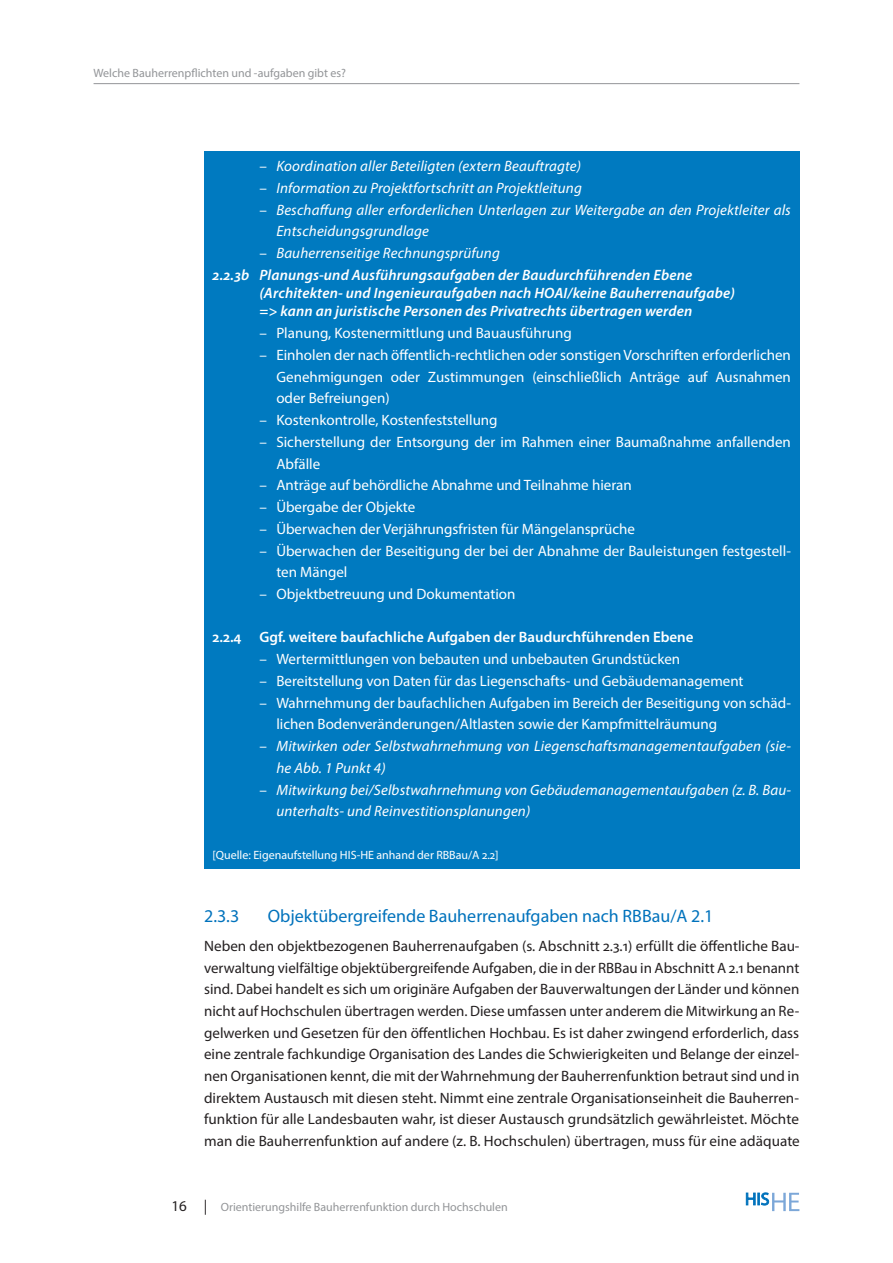
<style>
.page{position:relative;width:893px;height:1263px;background:#fff}
.page>*{position:absolute;margin:0;border:0;box-sizing:border-box;transform-origin:0 0}
.t1{font:18px "Myriad Pro";color:#0072bc}
.t2{font:15px/21.8px "Myriad Pro";color:#231f20;text-align:justify}
.t3{font:15px/21.8px "Myriad Pro";color:#fff}
.t4{font:italic 15px/21.8px "Myriad Pro";letter-spacing:.01em;color:#fff}
.t5{font:italic 600 15px/22.2px "Myriad Pro";letter-spacing:.01em;color:#fff}
.t6{font:600 15px "Myriad Pro";color:#fff}
.t7{font:12px "Myriad Pro";color:#939598}
.t8{font:12px "Myriad Pro";color:#fff}
.s1{font-style:normal}
.s2{font-weight:400;font-style:normal}
.s3{font-weight:400}
.s4{font-size:15px;color:#231f20}
</style>
<div class="page">
<hr style="left:94px;top:83px;width:705px;height:1px;background:#939598">
<svg style="left:746px;top:1193px;width:53px;height:18px"></svg>
<div style="left:204px;top:151px;width:595px;height:717px;background:#007ac0"></div>
<p class="t7" style="left:94px;top:66px;width:254px">Welche Bauherrenpflichten und -aufgaben gibt es?</p>
<p class="t4" style="left:259px;top:155px;width:323px"><span class="s1">–</span> Koordination aller Beteiligten (extern Beauftragte)</p>
<p class="t4" style="left:259px;top:177px;width:324px"><span class="s1">–</span> Information zu Projektfortschritt an Projektleitung</p>
<p class="t4" style="left:276px;top:198px;width:516px;text-indent:-17px"><span class="s1">–</span> Beschaffung aller erforderlichen Unterlagen zur Weitergabe an den Projektleiter als<br>Entscheidungsgrundlage</p>
<p class="t5" style="left:213px;top:242px;width:481px;text-indent:47px"><span class="s2">–</span> <span class="s3">Bauherrenseitige Rechnungsprüfung<br></span>2.2.3b Planungs-und Ausführungsaufgaben der Baudurchführenden Ebene</p>
<p class="t5" style="left:259px;top:284px;width:477px;line-height:18px">(Architekten- und Ingenieuraufgaben nach HOAI/keine Bauherrenaufgabe) =&gt; kann an juristische Personen des Privatrechts übertragen werden</p>
<p class="t3" style="left:259px;top:322px;width:314px">– Planung, Kostenermittlung und Bauausführung</p>
<p class="t3" style="left:276px;top:344px;width:516px;text-align:justify;text-indent:-17px">– Einholen der nach öffentlich-rechtlichen oder sonstigen Vorschriften erforderlichen Genehmigungen oder Zustimmungen (einschließlich Anträge auf Ausnahmen oder Befreiungen)</p>
<p class="t3" style="left:259px;top:409px;width:240px">– Kostenkontrolle, Kostenfeststellung</p>
<p class="t3" style="left:276px;top:431px;width:516px;text-indent:-17px">– Sicherstellung der Entsorgung der im Rahmen einer Baumaßnahme anfallenden<br>Abfälle</p>
<p class="t3" style="left:259px;top:474px;width:374px">– Anträge auf behördliche Abnahme und Teilnahme hieran</p>
<p class="t3" style="left:259px;top:496px;width:157px">– Übergabe der Objekte</p>
<p class="t3" style="left:259px;top:518px;width:377px">– Überwachen der Verjährungsfristen für Mängelansprüche</p>
<p class="t3" style="left:276px;top:539px;width:516px;text-indent:-17px">– Überwachen der Beseitigung der bei der Abnahme der Bauleistungen festgestell&shy;ten Mängel</p>
<p class="t3" style="left:259px;top:583px;width:258px">– Objektbetreuung und Dokumentation</p>
<p class="t6" style="left:213px;top:628px;width:482px">2.2.4 Ggf. weitere baufachliche Aufgaben der Baudurchführenden Ebene</p>
<p class="t3" style="left:259px;top:648px;width:422px">– Wertermittlungen von bebauten und unbebauten Grundstücken</p>
<p class="t3" style="left:259px;top:670px;width:486px">– Bereitstellung von Daten für das Liegenschafts- und Gebäudemanagement</p>
<p class="t3" style="left:276px;top:691px;width:516px;text-indent:-17px">– Wahrnehmung der baufachlichen Aufgaben im Bereich der Beseitigung von schäd&shy;lichen Bodenveränderungen/Altlasten sowie der Kampfmittelräumung</p>
<p class="t4" style="left:276px;top:735px;width:516px;text-indent:-17px"><span class="s1">–</span> Mitwirken oder Selbstwahrnehmung von Liegenschaftsmanagementaufgaben (sie&shy;he Abb. 1 Punkt 4)</p>
<p class="t4" style="left:276px;top:778px;width:516px;text-indent:-17px"><span class="s1">–</span> Mitwirkung bei/Selbstwahrnehmung von Gebäudemanagementaufgaben (z. B. Bau&shy;unterhalts- und Reinvestitionsplanungen)</p>
<p class="t8" style="left:213px;top:847px;width:288px">[Quelle: Eigenaufstellung HIS-HE anhand der RBBau/A 2.2]</p>
<p class="t1" style="left:204px;top:904px;width:37px">2.3.3</p>
<p class="t1" style="left:268px;top:904px;width:447px">Objektübergreifende Bauherrenaufgaben nach RBBau/A 2.1</p>
<p class="t2" style="left:204px;top:935px;width:597px">Neben den objektbezogenen Bauherrenaufgaben (s. Abschnitt 2.3.1) erfüllt die öffentliche Bau&shy;verwaltung vielfältige objektübergreifende Aufgaben, die in der RBBau in Abschnitt A 2.1 benannt sind. Dabei handelt es sich um originäre Aufgaben der Bauverwaltungen der Länder und können nicht auf Hochschulen übertragen werden. Diese umfassen unter anderem die Mitwirkung an Re&shy;gelwerken und Gesetzen für den öffentlichen Hochbau. Es ist daher zwingend erforderlich, dass eine zentrale fachkundige Organisation des Landes die Schwierigkeiten und Belange der einzel&shy;nen Organisationen kennt, die mit der Wahrnehmung der Bauherrenfunktion betraut sind und in direktem Austausch mit diesen steht. Nimmt eine zentrale Organisationseinheit die Bauherren&shy;funktion für alle Landesbauten wahr, ist dieser Austausch grundsätzlich gewährleistet. Möchte man die Bauherrenfunktion auf andere (z. B. Hochschulen) übertragen, muss für eine adäquate</p>
<p class="t7" style="left:171px;top:1200px;width:338px"><span class="s4">16 |</span> Orientierungshilfe Bauherrenfunktion durch Hochschulen</p>
</div>
